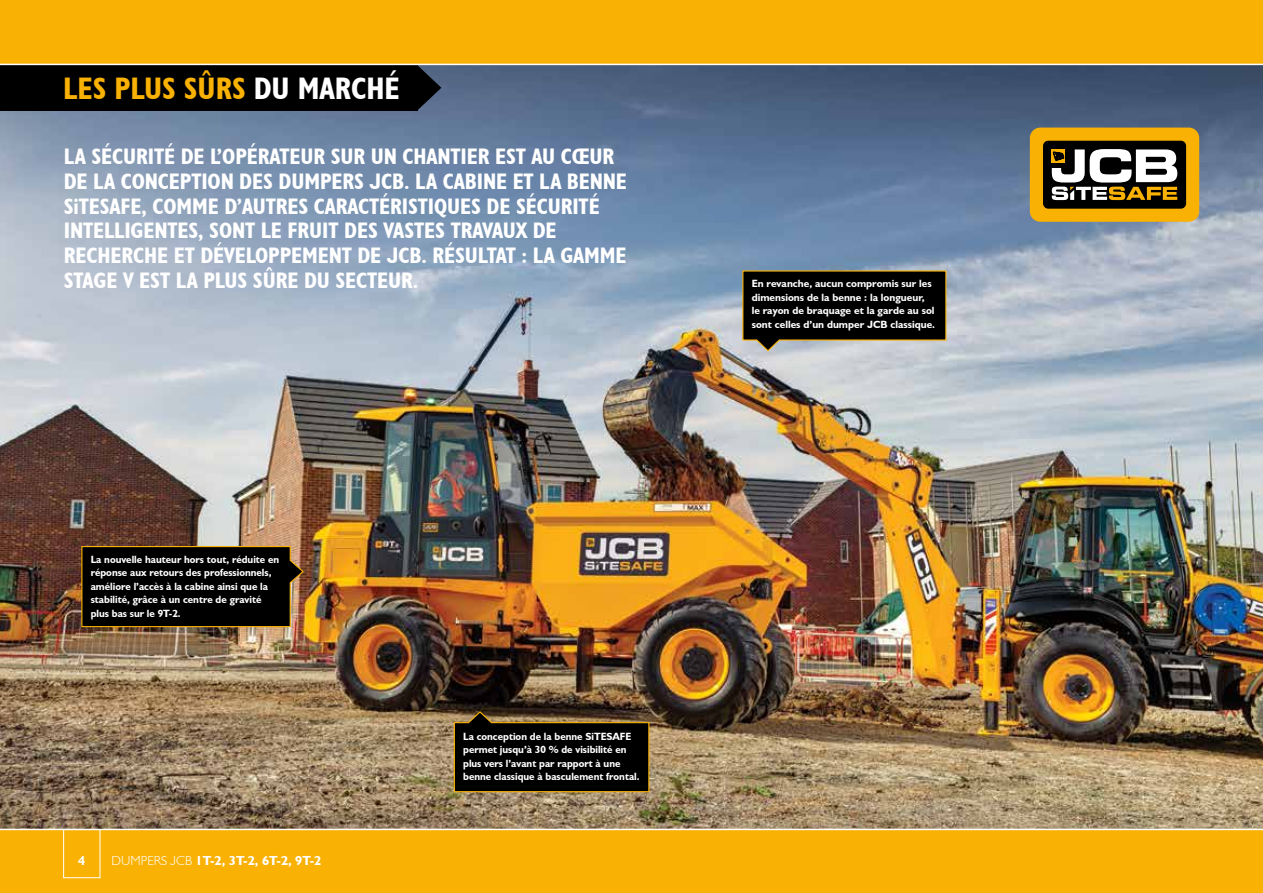
<style>
.page{position:relative;width:1263px;height:893px;background:#fff}
.page>*{position:absolute;margin:0;border:0;box-sizing:border-box;transform-origin:0 0}
.t1{font:700 condensed 31.2px "JCB Euro";color:#f9b104}
.t2{font:700 condensed 22.5px/24.8px "JCB Euro";letter-spacing:-.005em;color:#fff}
.t3{font:700 13.2px "JCB Euro";color:#fff}
.t4{font:700 10.5px/13.5px "JCB Euro";color:#fff}
.s1{color:#fff}
.s2{font-weight:300}
</style>
<div class="page">
<img style="left:0;top:65px;width:1263px;height:764px">
<svg style="left:81px;top:545px;width:224px;height:83px;background:#160f06"></svg>
<svg style="left:742px;top:270px;width:205px;height:82px;background:#24221d"></svg>
<div style="left:0;top:829px;width:1263px;height:64px;background:#f9b104"></div>
<div style="left:63px;top:829px;width:37px;height:49px;border:1px solid #fff"></div>
<hr style="left:0;top:829px;width:1263px;height:1px;background:#fff">
<svg style="left:417px;top:65px;width:24px;height:45px"></svg>
<div style="left:0;top:54px;width:417px;height:57px;background:#000"></div>
<div style="left:0;top:0;width:1263px;height:64px;background:#f9b104"></div>
<hr style="left:0;top:64px;width:1263px;height:1px;background:#fff">
<div style="left:1030px;top:128px;width:169px;height:94px;background:#f9b104;border-radius:10px"></div>
<div style="left:1043px;top:141px;width:143px;height:68px;background:#000;border-radius:5px"></div>
<svg style="left:1052px;top:149px;width:125px;height:51px"></svg>
<svg style="left:453px;top:710px;width:197px;height:83px;background:#1a1309"></svg>
<h1 class="t1" style="left:63px;top:69px;width:338px">LES PLUS SÛRS <span class="s1">DU MARCHÉ</span></h1>
<p class="t2" style="left:64px;top:144px;width:565px">LA SÉCURITÉ DE L’OPÉRATEUR SUR UN CHANTIER EST AU CŒUR DE LA CONCEPTION DES DUMPERS JCB. LA CABINE ET LA BENNE SiTESAFE, COMME D’AUTRES CARACTÉRISTIQUES DE SÉCURITÉ INTELLIGENTES, SONT LE FRUIT DES VASTES TRAVAUX DE RECHERCHE ET DÉVELOPPEMENT DE JCB. RÉSULTAT : LA GAMME STAGE V EST LA PLUS SÛRE DU SECTEUR.</p>
<p class="t4" style="left:91px;top:552px;width:190px">La nouvelle hauteur hors tout, réduite en réponse aux retours des professionnels, améliore l’accès à la cabine ainsi que la stabilité, grâce à un centre de gravité plus bas sur le 9T‑2.</p>
<p class="t3" style="left:78px;top:852px;width:9px">4</p>
<p class="t3" style="left:112px;top:852px;width:211px"><span class="s2">DUMPERS JCB</span> 1T‑2, 3T‑2, 6T‑2, 9T‑2</p>
<p class="t4" style="left:463px;top:729px;width:178px">La conception de la benne SiTESAFE permet jusqu’à 30 % de visibilité en plus vers l’avant par rapport à une benne classique à basculement frontal.</p>
<p class="t4" style="left:752px;top:277px;width:185px">En revanche, aucun compromis sur les dimensions de la benne : la longueur, le rayon de braquage et la garde au sol sont celles d’un dumper JCB classique.</p>
</div>
